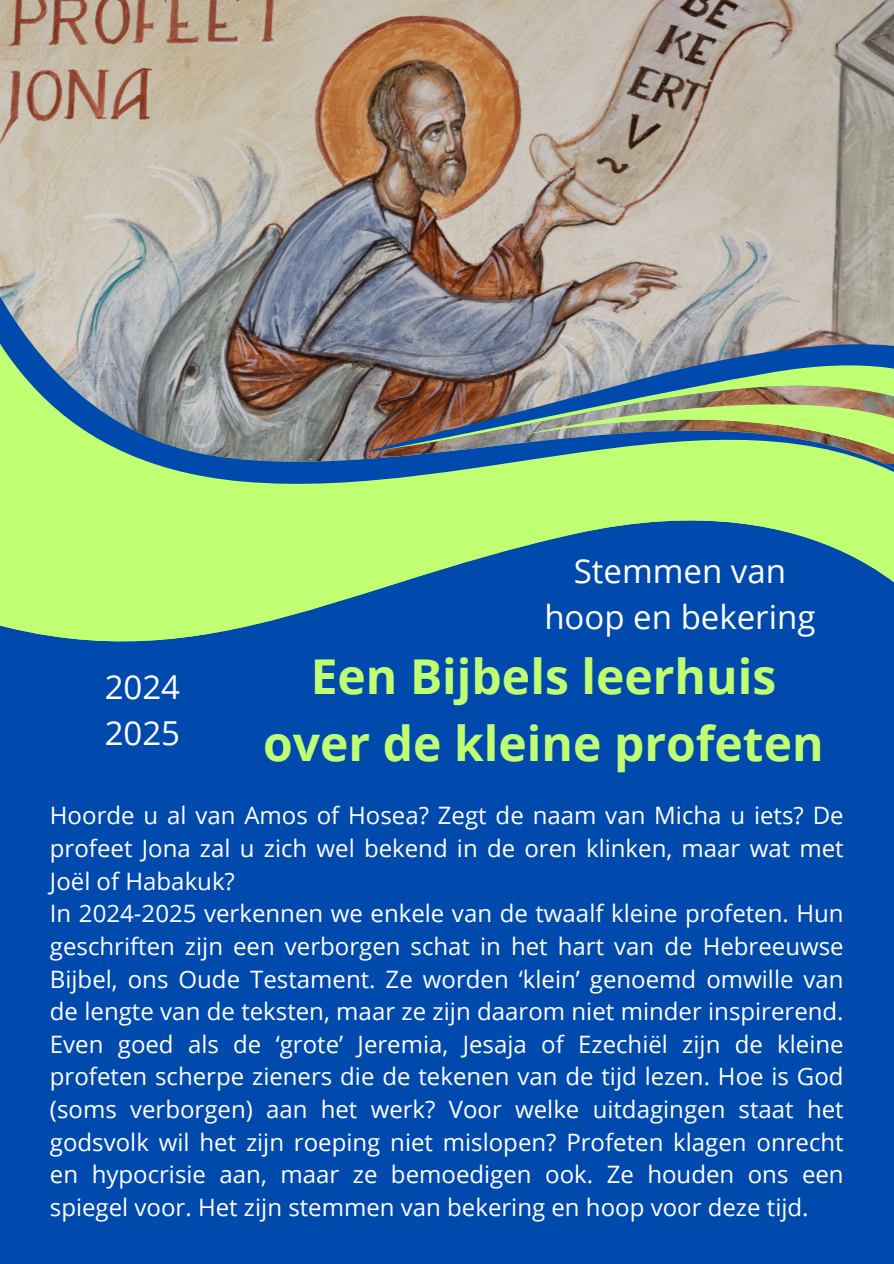
<style>
.page{position:relative;width:894px;height:1264px;background:#fff}
.page>*{position:absolute;margin:0;border:0;box-sizing:border-box;transform-origin:0 0}
.t1{font:700 48px/66.3px "Open Sans";color:#c1ff72;text-align:center}
.t2{font:33px/46.2px "Open Sans";color:#fff;text-align:center}
.t3{font:24px/32.7px "Open Sans";color:#fff;text-align:justify}
</style>
<div class="page">
<div style="left:0;top:0;width:893px;height:1263px;background:#004aad"></div>
<img style="left:0;top:0;width:893px;height:150px">
<svg style="left:0;top:502px;width:893px;height:140px;fill:#c1ff72"></svg>
<img style="left:0;top:150px;width:893px;height:352px">
<svg style="left:365px;top:327px;width:528px;height:125px"></svg>
<svg style="left:526px;top:450px;width:367px;height:21px"></svg>
<img style="left:381px;top:357px;width:512px;height:93px">
<h1 class="t2" style="left:105px;top:662px;width:77px;text-align:left">2024<br>2025</h1>
<p class="t2" style="left:544px;top:546px;width:272px">Stemmen van hoop en bekering</p>
<h2 class="t1" style="left:263px;top:642px;width:562px">Een Bijbels leerhuis over de kleine profeten</h2>
<h2 class="t3" style="left:50px;top:798px;width:795px">Hoorde u al van Amos of Hosea? Zegt de naam van Micha u iets? De profeet Jona zal u zich wel bekend in de oren klinken, maar wat met Joël of Habakuk?</h2>
<p class="t3" style="left:50px;top:896px;width:795px">In 2024-2025 verkennen we enkele van de twaalf kleine profeten. Hun geschriften zijn een verborgen schat in het hart van de Hebreeuwse Bijbel, ons Oude Testament. Ze worden ‘klein’ genoemd omwille van de lengte van de teksten, maar ze zijn daarom niet minder inspirerend.<br>Even goed als de ‘grote’ Jeremia, Jesaja of Ezechiël zijn de kleine profeten scherpe zieners die de tekenen van de tijd lezen. Hoe is God (soms verborgen) aan het werk? Voor welke uitdagingen staat het godsvolk wil het zijn roeping niet mislopen? Profeten klagen onrecht en hypocrisie aan, maar ze bemoedigen ook. Ze houden ons een spiegel voor. Het zijn stemmen van bekering en hoop voor deze tijd.</p>
</div>
